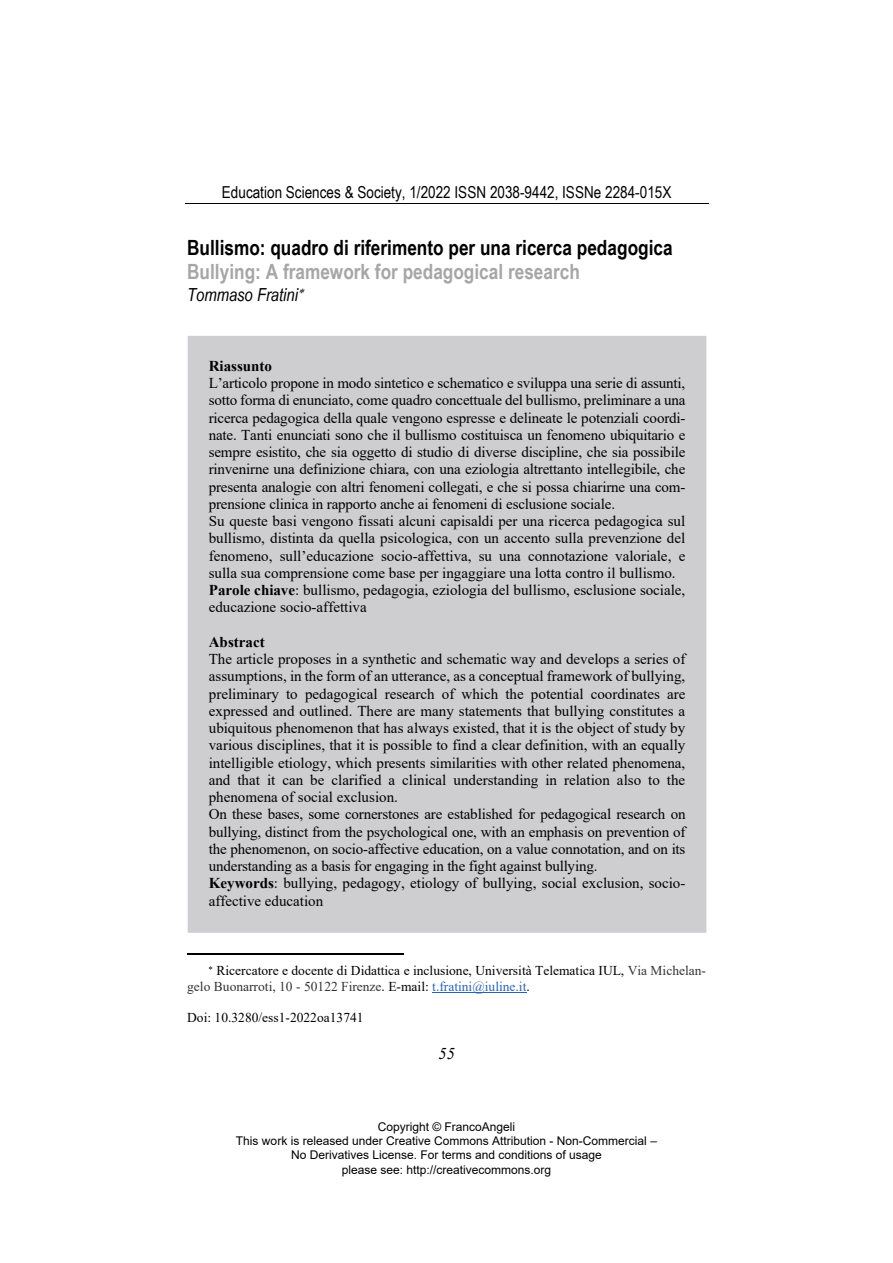
<style>
.page{position:relative;width:893px;height:1263px;background:#fff}
.page>*{position:absolute;margin:0;border:0;box-sizing:border-box;transform-origin:0 0}
.t1{font:700 21px "Arial Narrow";color:#000}
.t2{font:700 21px "Arial Narrow";color:#a6a6a6}
.t3{font:italic 18px "Arial Narrow";color:#000}
.t4{font:16.5px "Arial Narrow";color:#000}
.t5{font:italic 16.5px "Times New Roman";color:#000}
.t6{font:15px/17.2px "Times New Roman";letter-spacing:-.005em;color:#000}
.t7{font:700 15px "Times New Roman";color:#000}
.t8{font:13.5px/15.6px "Times New Roman";color:#000}
.t9{font:12px/14.4px "Arial";color:#000;text-align:center}
.s1{font-weight:700}
.s2{color:#333}
.s3{color:#2a64b0}
</style>
<div class="page">
<hr style="left:185px;top:203px;width:523px;height:1px;background:#000">
<hr style="left:187px;top:953px;width:216px;height:1px;background:#000">
<hr style="left:432px;top:992px;width:94px;height:1px;background:#2a64b0">
<div style="left:187px;top:335px;width:519px;height:598px;background:#cecdcf"></div>
<p class="t4" style="left:222px;top:183px;width:451px">Education Sciences &amp; Society, 1/2022 ISSN 2038-9442, ISSNe 2284-015X</p>
<h1 class="t1" style="left:187px;top:235px;width:487px">Bullismo: quadro di riferimento per una ricerca pedagogica</h1>
<h1 class="t2" style="left:187px;top:259px;width:394px">Bullying: A framework for pedagogical research</h1>
<p class="t3" style="left:187px;top:284px;width:112px">Tommaso Fratini</p>
<p class="t7" style="left:209px;top:358px;width:65px">Riassunto</p>
<p class="t6" style="left:209px;top:374px;width:478px">L’articolo propone in modo sintetico e schematico e sviluppa una serie di assunti, sotto forma di enunciato, come quadro concettuale del bullismo, preliminare a una ricerca pedagogica della quale vengono espresse e delineate le potenziali coordi&shy;nate. Tanti enunciati sono che il bullismo costituisca un fenomeno ubiquitario e sempre esistito, che sia oggetto di studio di diverse discipline, che sia possibile rinvenirne una definizione chiara, con una eziologia altrettanto intellegibile, che presenta analogie con altri fenomeni collegati, e che si possa chiarirne una com&shy;prensione clinica in rapporto anche ai fenomeni di esclusione sociale.<br>Su queste basi vengono fissati alcuni capisaldi per una ricerca pedagogica sul bullismo, distinta da quella psicologica, con un accento sulla prevenzione del fenomeno, sull’educazione socio-affettiva, su una connotazione valoriale, e sulla sua comprensione come base per ingaggiare una lotta contro il bullismo.<br><span class="s1">Parole chiave</span>: bullismo, pedagogia, eziologia del bullismo, esclusione sociale, educazione socio-affettiva</p>
<p class="t7" style="left:209px;top:634px;width:57px">Abstract</p>
<p class="t6" style="left:209px;top:650px;width:478px">The article proposes in a synthetic and schematic way and develops a series of assumptions, in the form of an utterance, as a conceptual framework of bullying, preliminary to pedagogical research of which the potential coordinates are expressed and outlined. There are many statements that bullying constitutes a ubiquitous phenomenon that has always existed, that it is the object of study by various disciplines, that it is possible to find a clear definition, with an equally intelligible etiology, which presents similarities with other related phenomena, and that it can be clarified a clinical understanding in relation also to the phenomena of social exclusion.<br>On these bases, some cornerstones are established for pedagogical research on bullying, distinct from the psychological one, with an emphasis on prevention of the phenomenon, on socio-affective education, on a value connotation, and on its understanding as a basis for engaging in the fight against bullying.<br><span class="s1">Keywords</span>: bullying, pedagogy, etiology of bullying, social exclusion, socio&shy;affective education</p>
<p class="t8" style="left:187px;top:963px;width:520px;text-indent:29px">Ricercatore e docente di Didattica e inclusione, Università Telematica IUL, <span class="s2">Via Michelan&shy;gelo Buonarroti, 10 - 50122 Firenze</span>. E-mail: <span class="s3">t.fratini@iuline.it</span>.</p>
<p class="t8" style="left:187px;top:1009px;width:178px">Doi: 10.3280/ess1-2022oa13741</p>
<p class="t5" style="left:438px;top:1045px;width:18px">55</p>
<p class="t9" style="left:236px;top:1119px;width:422px">Copyright © FrancoAngeli<br>This work is released under Creative Commons Attribution - Non-Commercial – No Derivatives License. For terms and conditions of usage<br>please see: http://creativecommons.org</p>
</div>
